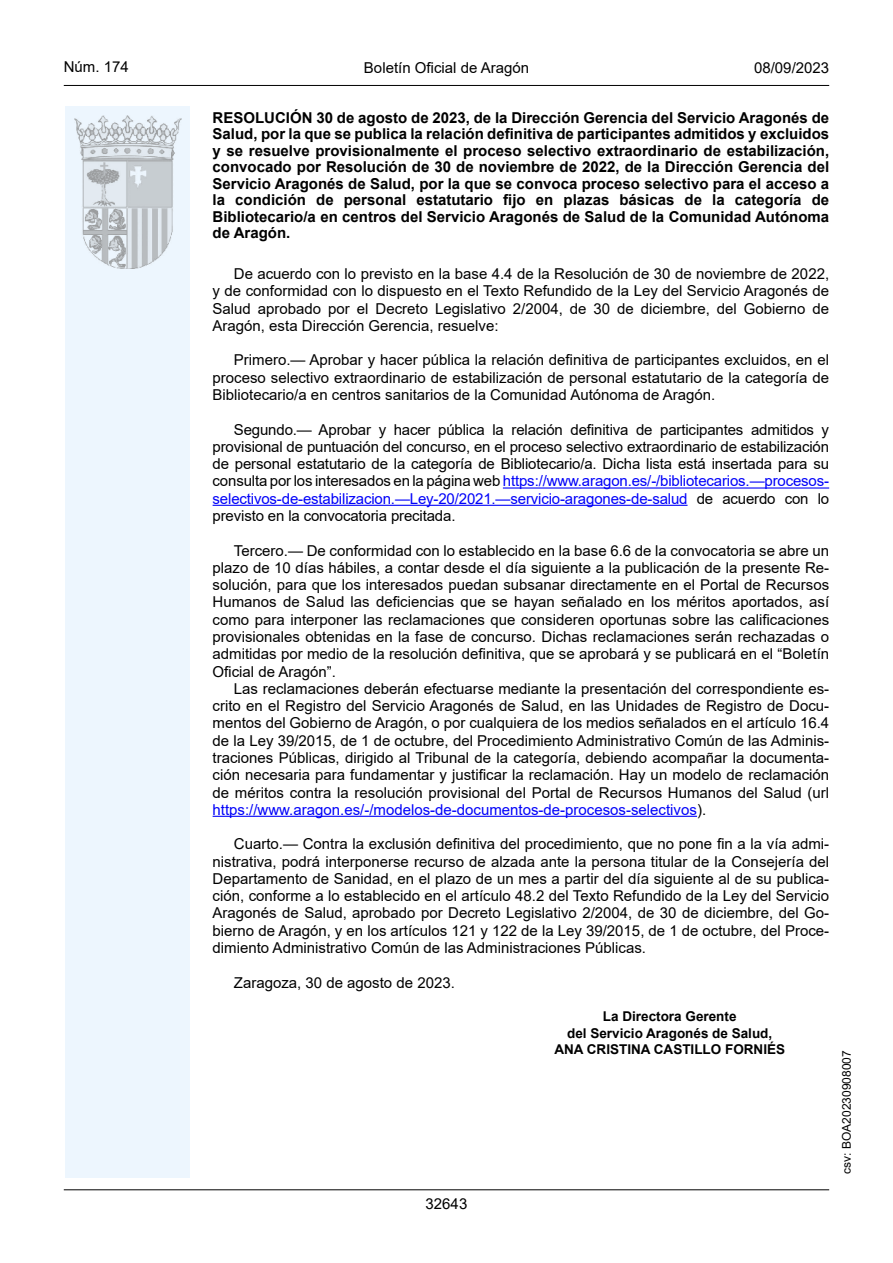
<style>
.page{position:relative;width:893px;height:1263px;background:#fff}
.page>*{position:absolute;margin:0;border:0;box-sizing:border-box;transform-origin:0 0}
.inicio_de_parrafo{font:15px/17.2px "Arial";color:#000;text-align:justify}
.Titulo_text{font:700 15px/16.5px "Arial";color:#000;text-align:justify}
.estilo_head-c{font:15px "Arial";color:#000}
.estilo_head-d{font:15px "Arial MT2";color:#000}
.estilo_head-i{font:15px "Arial MT2";color:#000}
.numero_pagina{font:15px "Arial MT2";color:#000}
.firma_der{font:13.5px "Arial Bold MT2";color:#000}
.estilo_head-i-2{font:12px "Arial MT2";color:#000}
.s1{font-family:"Arial Bold MT2";font-weight:400}
.s2{color:#0000fa}
.s3{font-family:"Arial MT2"}
</style>
<div class="page">
<div style="left:65px;top:106px;width:125px;height:1072px;background:#edf6fe"></div>
<img style="left:75px;top:115px;width:106px;height:153px">
<hr style="left:64px;top:85px;width:765px;height:1px;background:#000">
<hr style="left:64px;top:1189px;width:765px;height:1px;background:#000">
<hr style="left:503px;top:487px;width:326px;height:2px;background:#0000fa">
<hr style="left:213px;top:505px;width:474px;height:1px;background:#0000fa">
<hr style="left:213px;top:816px;width:484px;height:1px;background:#0000fa">
<p class="estilo_head-i" style="left:64px;top:57px;width:67px">Núm. 174</p>
<p class="estilo_head-c" style="left:364px;top:57px;width:167px">Boletín Oficial de Aragón</p>
<p class="estilo_head-d" style="left:754px;top:57px;width:77px">08/09/2023</p>
<p class="Titulo_text" style="left:213px;top:110px;width:618px"><span class="s1">RESOLUCIÓN 30 de agosto de 2023, de la Dirección Gerencia del Servicio Aragonés de </span>Salud, por la que se publica la relación definitiva de participantes admitidos y excluidos y se resuelve provisionalmente el proceso selectivo extraordinario de estabilización, convocado por Resolución de 30 de noviembre de 2022, de la Dirección Gerencia del <span class="s1">Servicio Aragonés de Salud, por la que se convoca proceso selectivo para el acceso a </span>la condición de personal estatutario fijo en plazas básicas de la categoría de Bibliotecario/a en centros del Servicio Aragonés de Salud de la Comunidad Autónoma <span class="s1">de Aragón.</span></p>
<p class="inicio_de_parrafo" style="left:213px;top:265px;width:618px;text-indent:21px">De acuerdo con lo previsto en la base 4.4 de la Resolución de 30 de noviembre de 2022, y de conformidad con lo dispuesto en el Texto Refundido de la Ley del Servicio Aragonés de Salud aprobado por el Decreto Legislativo 2/2004, de 30 de diciembre, del Gobierno de Aragón, esta Dirección Gerencia, resuelve:</p>
<p class="inicio_de_parrafo" style="left:213px;top:351px;width:618px;text-indent:21px">Primero.— Aprobar y hacer pública la relación definitiva de participantes excluidos, en el proceso selectivo extraordinario de estabilización de personal estatutario de la categoría de Bibliotecario/a en centros sanitarios de la Comunidad Autónoma de Aragón.</p>
<p class="inicio_de_parrafo" style="left:213px;top:421px;width:618px;text-indent:21px">Segundo.— Aprobar y hacer pública la relación definitiva de participantes admitidos y provisional de puntuación del concurso, en el proceso selectivo extraordinario de estabilización de personal estatutario de la categoría de Bibliotecario/a. Dicha lista está insertada para su consulta por los interesados en la página web <span class="s2">https://www.aragon.es/-/bibliotecarios.—procesos&shy;selectivos-de-estabilizacion.—Ley-20/2021.—servicio-aragones-de-salud</span> de acuerdo con lo previsto en la convocatoria precitada.</p>
<p class="inicio_de_parrafo" style="left:213px;top:542px;width:618px;text-indent:21px">Tercero.— De conformidad con lo establecido en la base 6.6 de la convocatoria se abre un plazo de 10 días hábiles, a contar desde el día siguiente a la publicación de la presente Re&shy;solución, para que los interesados puedan subsanar directamente en el Portal de Recursos Humanos de Salud las deficiencias que se hayan señalado en los méritos aportados, así como para interponer las reclamaciones que consideren oportunas sobre las calificaciones provisionales obtenidas en la fase de concurso. Dichas reclamaciones serán rechazadas o admitidas por medio de la resolución definitiva, que se aprobará y se publicará en el “Boletín Oficial de Aragón”.</p>
<p class="inicio_de_parrafo" style="left:213px;top:680px;width:618px;text-indent:21px">Las reclamaciones deberán efectuarse mediante la presentación del correspondiente es&shy;crito en el Registro del Servicio Aragonés de Salud, en las Unidades de Registro de Docu&shy;mentos del Gobierno de Aragón, o por cualquiera de los medios señalados en el artículo 16.4 de la Ley 39/2015, de 1 de octubre, del Procedimiento Administrativo Común de las Adminis&shy;traciones Públicas, dirigido al Tribunal de la categoría, debiendo acompañar la documenta&shy;ción necesaria para fundamentar y justificar la reclamación. Hay un modelo de reclamación de méritos contra la resolución provisional del Portal de Recursos Humanos del Salud (url <span class="s2">https://www.aragon.es/-/modelos-de-documentos-de-procesos-selectivos</span><span class="s3">).</span></p>
<p class="inicio_de_parrafo" style="left:213px;top:835px;width:618px;text-indent:21px">Cuarto.— Contra la exclusión definitiva del procedimiento, que no pone fin a la vía admi&shy;nistrativa, podrá interponerse recurso de alzada ante la persona titular de la Consejería del Departamento de Sanidad, en el plazo de un mes a partir del día siguiente al de su publica&shy;ción, conforme a lo establecido en el artículo 48.2 del Texto Refundido de la Ley del Servicio Aragonés de Salud, aprobado por Decreto Legislativo 2/2004, de 30 de diciembre, del Go&shy;bierno de Aragón, y en los artículos 121 y 122 de la Ley 39/2015, de 1 de octubre, del Proce&shy;dimiento Administrativo Común de las Administraciones Públicas.</p>
<p class="inicio_de_parrafo" style="left:234px;top:973px;width:222px">Zaragoza, 30 de agosto de 2023.</p>
<p class="firma_der" style="left:603px;top:1007px;width:135px">La Directora Gerente</p>
<p class="firma_der" style="left:567px;top:1023px;width:207px">del Servicio Aragonés de Salud,</p>
<p class="firma_der" style="left:554px;top:1040px;width:232px">ANA CRISTINA CASTILLO FORNIÉS</p>
<p class="numero_pagina" style="left:426px;top:1193px;width:43px">32643</p>
<p class="estilo_head-i-2" style="left:838px;top:1174px;width:125px;rotate:-90deg">csv: BOA20230908007</p>
</div>
